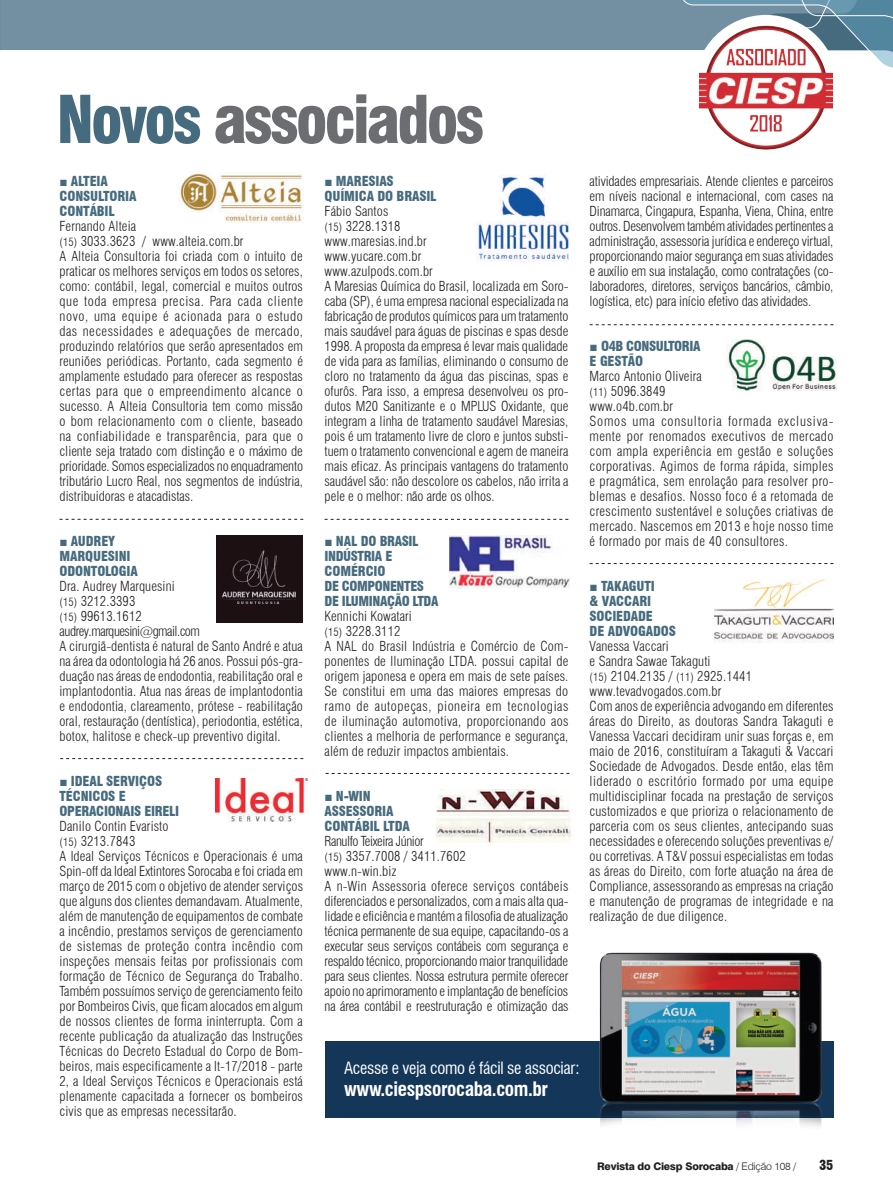
<style>
.page{position:relative;width:893px;height:1191px;background:#fff}
.page>*{position:absolute;margin:0;border:0;box-sizing:border-box;transform-origin:0 0}
.t1{font:900 condensed 64.05px "Swiss 721 BT";letter-spacing:-.05em;color:#6c6d70}
.t2{font:700 condensed 19.5px "Swiss 721 BT";letter-spacing:-.02em;color:#fff}
.t3{font:condensed 16.5px "Swiss 721 BT";letter-spacing:-.02em;color:#fff}
.t4{font:300 condensed 13.5px/15px "Swiss 721 BT";letter-spacing:.01em;color:#231f20}
.t5{font:300 condensed 13.5px/15px "Swiss 721 BT";letter-spacing:-.01em;color:#231f20}
.t6{font:900 condensed 13.5px/15px "Swiss 721 BT";letter-spacing:-.01em;color:#466b7e}
.t7{font:900 condensed 13.5px/15px "Swiss 721 BT";letter-spacing:-.03em;color:#466b7e}
.t8{font:900 condensed 13.5px "Swiss 721 BT";color:#231f20}
.t9{font:800 10.5px "Swiss 721 BT";letter-spacing:-.02em;color:#231f20}
.s1{color:#466b7e}
.s2{font-family:"Arial";font-weight:400;font-stretch:normal}
.s3{font-size:11.25px}
.s4{font-weight:300}
</style>
<div class="page">
<div style="left:0;top:0;width:893px;height:50px;background:#7390a2"></div>
<svg style="left:683px;top:0;width:210px;height:68px"></svg>
<div style="left:694px;top:15px;width:144px;height:143px;background:#fff;border-radius:50%"></div>
<div style="left:325px;top:1041px;width:508px;height:76px;background:#143658"></div>
<img style="left:581px;top:952px;width:253px;height:175px">
<svg style="left:60px;top:519px;width:243px;height:1px"></svg>
<svg style="left:60px;top:758px;width:243px;height:1px"></svg>
<img style="left:180px;top:174px;width:123px;height:48px">
<img style="left:217px;top:536px;width:86px;height:86px">
<img style="left:449px;top:535px;width:120px;height:53px">
<img style="left:715px;top:580px;width:118px;height:63px">
<img style="left:216px;top:778px;width:91px;height:44px">
<img style="left:476px;top:175px;width:93px;height:87px">
<svg style="left:325px;top:519px;width:243px;height:1px"></svg>
<img style="left:437px;top:789px;width:133px;height:53px">
<svg style="left:326px;top:773px;width:243px;height:1px"></svg>
<img style="left:727px;top:339px;width:110px;height:52px">
<svg style="left:590px;top:324px;width:243px;height:1px"></svg>
<svg style="left:590px;top:563px;width:243px;height:1px"></svg>
<img style="left:699px;top:17px;width:134px;height:133px">
<h1 class="t1" style="left:56px;top:81px;width:429px"><span class="s1">Novos</span> associados</h1>
<p class="t6" style="left:60px;top:174px;width:79px"><span class="s2">■</span> ALTEIA<br>CONSULTORIA<br>CONTÁBIL</p>
<p class="t4" style="left:60px;top:219px;width:245px">Fernando Alteia<br><span class="s3">(15)</span> 3033.3623 / www.alteia.com.br<br>A Alteia Consultoria foi criada com o intuito de praticar os melhores serviços em todos os setores, como: contábil, legal, comercial e muitos outros que toda empresa precisa. Para cada cliente novo, uma equipe é acionada para o estudo das necessidades e adequações de mercado, produzindo relatórios que serão apresentados em reuniões periódicas. Portanto, cada segmento é amplamente estudado para oferecer as respostas certas para que o empreendimento alcance o sucesso. A Alteia Consultoria tem como missão o bom relacionamento com o cliente, baseado na confiabilidade e transparência, para que o cliente seja tratado com distinção e o máximo de prioridade. Somos especializados no enquadramento tributário Lucro Real, nos segmentos de indústria, distribuidoras e atacadistas.</p>
<p class="t6" style="left:60px;top:534px;width:80px"><span class="s2">■</span> AUDREY<br>MARQUESINI<br>ODONTOLOGIA</p>
<p class="t4" style="left:60px;top:579px;width:245px">Dra. Audrey Marquesini<br><span class="s3">(15)</span> 3212.3393<br><span class="s3">(15)</span> 99613.1612<br>audrey.marquesini@gmail.com<br>A cirurgiã-dentista é natural de Santo André e atua na área da odontologia há 26 anos. Possui pós-gra&shy;duação nas áreas de endodontia, reabilitação oral e implantodontia. Atua nas áreas de implantodontia e endodontia, clareamento, prótese - reabilitação oral, restauração (dentística), periodontia, estética, botox, halitose e check-up preventivo digital.</p>
<p class="t6" style="left:60px;top:774px;width:121px"><span class="s2">■</span> IDEAL SERVIÇOS<br>TÉCNICOS E<br>OPERACIONAIS EIRELI</p>
<p class="t4" style="left:60px;top:819px;width:245px">Danilo Contin Evaristo<br><span class="s3">(15)</span> 3213.7843<br>A Ideal Serviços Técnicos e Operacionais é uma Spin-off da Ideal Extintores Sorocaba e foi criada em março de 2015 com o objetivo de atender serviços que alguns dos clientes demandavam. Atualmente, além de manutenção de equipamentos de combate a incêndio, prestamos serviços de gerenciamento de sistemas de proteção contra incêndio com inspeções mensais feitas por profissionais com formação de Técnico de Segurança do Trabalho.<br>Também possuímos serviço de gerenciamento feito por Bombeiros Civis, que ficam alocados em algum de nossos clientes de forma ininterrupta. Com a recente publicação da atualização das Instruções Técnicas do Decreto Estadual do Corpo de Bom&shy;beiros, mais especificamente a It-17/2018 - parte 2, a Ideal Serviços Técnicos e Operacionais está plenamente capacitada a fornecer os bombeiros civis que as empresas necessitarão.</p>
<p class="t6" style="left:325px;top:174px;width:113px"><span class="s2">■</span> MARESIAS<br>QUÍMICA DO BRASIL</p>
<p class="t4" style="left:325px;top:204px;width:245px">Fábio Santos<br><span class="s3">(15)</span> 3228.1318<br>www.maresias.ind.br<br>www.yucare.com.br<br>www.azulpods.com.br<br>A Maresias Química do Brasil, localizada em Soro&shy;caba (SP), é uma empresa nacional especializada na fabricação de produtos químicos para um tratamento mais saudável para águas de piscinas e spas desde 1998. A proposta da empresa é levar mais qualidade de vida para as famílias, eliminando o consumo de cloro no tratamento da água das piscinas, spas e ofurôs. Para isso, a empresa desenvolveu os pro&shy;dutos M20 Sanitizante e o MPLUS Oxidante, que integram a linha de tratamento saudável Maresias, pois é um tratamento livre de cloro e juntos substi&shy;tuem o tratamento convencional e agem de maneira mais eficaz. As principais vantagens do tratamento saudável são: não descolore os cabelos, não irrita a pele e o melhor: não arde os olhos.</p>
<p class="t7" style="left:325px;top:534px;width:115px"><span class="s2">■</span> NAL DO BRASIL<br>INDÚSTRIA E<br>COMÉRCIO<br>DE COMPONENTES<br>DE ILUMINAÇÃO LTDA</p>
<p class="t4" style="left:325px;top:609px;width:245px">Kennichi Kowatari<br><span class="s3">(15)</span> 3228.3112<br>A NAL do Brasil Indústria e Comércio de Com&shy;ponentes de Iluminação LTDA. possui capital de origem japonesa e opera em mais de sete países.<br>Se constitui em uma das maiores empresas do ramo de autopeças, pioneira em tecnologias de iluminação automotiva, proporcionando aos clientes a melhoria de performance e segurança, além de reduzir impactos ambientais.</p>
<p class="t6" style="left:325px;top:789px;width:87px"><span class="s2">■</span> N-WIN<br>ASSESSORIA<br>CONTÁBIL LTDA</p>
<p class="t5" style="left:325px;top:834px;width:245px">Ranulfo Teixeira Júnior<br><span class="s3">(15)</span> 3357.7008 / 3411.7602<br>www.n-win.biz<br>A n-Win Assessoria oferece serviços contábeis diferenciados e personalizados, com a mais alta qua&shy;lidade e eficiência e mantém a filosofia de atualização técnica permanente de sua equipe, capacitando-os a executar seus serviços contábeis com segurança e respaldo técnico, proporcionando maior tranquilidade para seus clientes. Nossa estrutura permite oferecer apoio no aprimoramento e implantação de benefícios na área contábil e reestruturação e otimização das</p>
<p class="t4" style="left:590px;top:174px;width:245px;text-align:justify">atividades empresariais. Atende clientes e parceiros em níveis nacional e internacional, com cases na Dinamarca, Cingapura, Espanha, Viena, China, entre outros. Desenvolvem também atividades pertinentes a administração, assessoria jurídica e endereço virtual, proporcionando maior segurança em suas atividades e auxílio em sua instalação, como contratações (co&shy;laboradores, diretores, serviços bancários, câmbio, logística, etc) para início efetivo das atividades.</p>
<p class="t7" style="left:590px;top:339px;width:112px"><span class="s2">■</span> O4B CONSULTORIA<br>E GESTÃO</p>
<p class="t4" style="left:590px;top:369px;width:245px">Marco Antonio Oliveira<br><span class="s3">(11)</span> 5096.3849<br>www.o4b.com.br<br>Somos uma consultoria formada exclusiva&shy;mente por renomados executivos de mercado com ampla experiência em gestão e soluções corporativas. Agimos de forma rápida, simples e pragmática, sem enrolação para resolver pro&shy;blemas e desafios. Nosso foco é a retomada de crescimento sustentável e soluções criativas de mercado. Nascemos em 2013 e hoje nosso time é formado por mais de 40 consultores.</p>
<p class="t6" style="left:590px;top:579px;width:88px"><span class="s2">■</span> TAKAGUTI<br>&amp; VACCARI<br>SOCIEDADE<br>DE ADVOGADOS</p>
<p class="t4" style="left:590px;top:639px;width:245px">Vanessa Vaccari<br>e Sandra Sawae Takaguti<br><span class="s3">(15)</span> 2104.2135 / <span class="s3">(11)</span> 2925.1441 www.tevadvogados.com.br<br>Com anos de experiência advogando em diferentes áreas do Direito, as doutoras Sandra Takaguti e Vanessa Vaccari decidiram unir suas forças e, em maio de 2016, constituíram a Takaguti &amp; Vaccari Sociedade de Advogados. Desde então, elas têm liderado o escritório formado por uma equipe multidisciplinar focada na prestação de serviços customizados e que prioriza o relacionamento de parceria com os seus clientes, antecipando suas necessidades e oferecendo soluções preventivas e/ ou corretivas. A T&amp;V possui especialistas em todas as áreas do Direito, com forte atuação na área de Compliance, assessorando as empresas na criação e manutenção de programas de integridade e na realização de due diligence.</p>
<p class="t3" style="left:344px;top:1058px;width:237px">Acesse e veja como é fácil se associar:</p>
<h2 class="t2" style="left:344px;top:1077px;width:205px">www.ciespsorocaba.com.br</h2>
<p class="t9" style="left:597px;top:1159px;width:201px">Revista do Ciesp Sorocaba <span class="s4">/ Edição 108 /</span></p>
<p class="t8" style="left:819px;top:1156px;width:16px">35</p>
</div>
